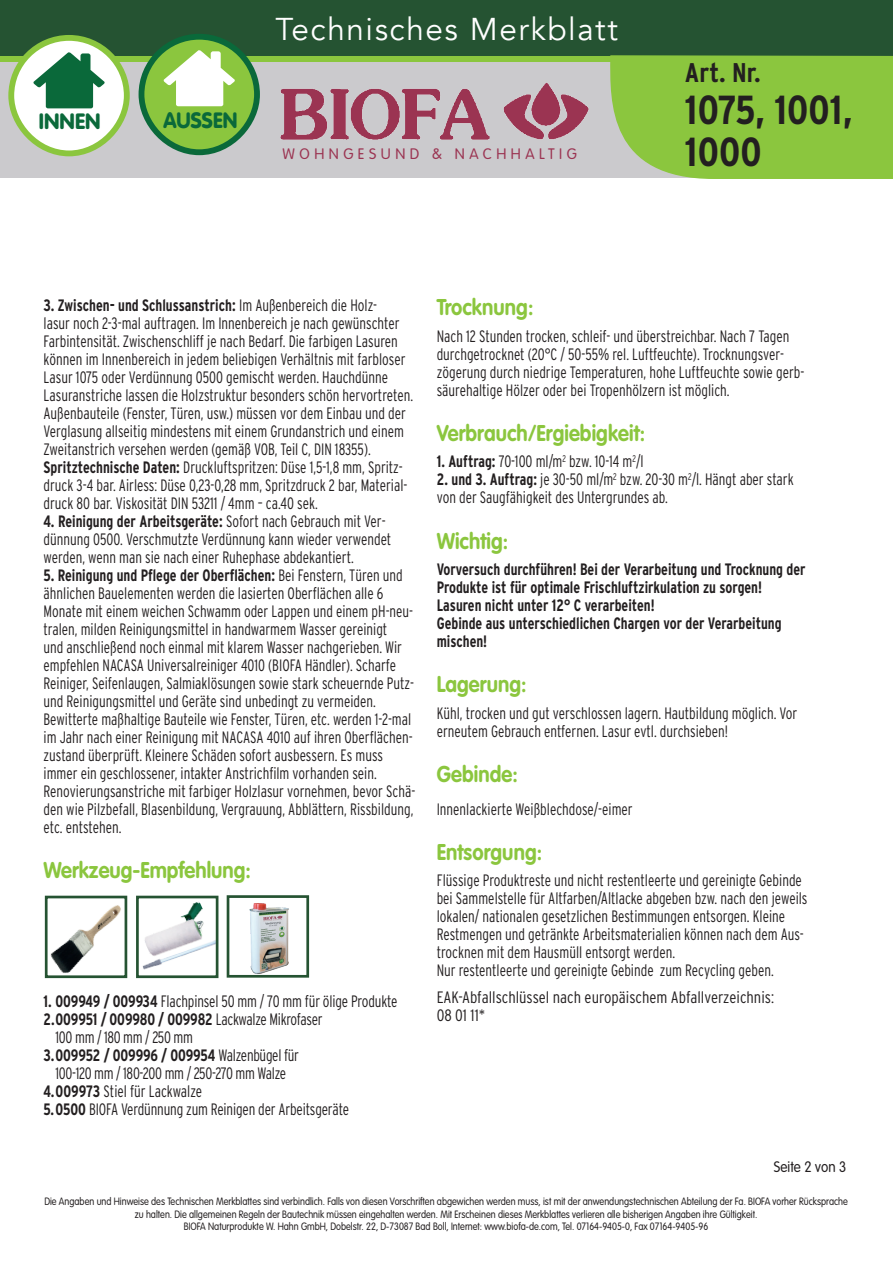
<style>
.page{position:relative;width:893px;height:1263px;background:#fff}
.page>*{position:absolute;margin:0;border:0;box-sizing:border-box;transform-origin:0 0}
.t1{font:700 condensed 40.5px/42px "Interstate";color:#231f20}
.t2{font:31.5px "Avenir";letter-spacing:.05em;color:#fff}
.t3{font:700 condensed 27px "Interstate";color:#231f20}
.t4{font:700 22.5px "VAG Rounded Std";letter-spacing:.005em;color:#8bc63e;scale:.9 1}
.t5{font:900 21.9px "VAG Rounded";color:#0a693a;scale:.95 1}
.t6{font:900 21.9px "VAG Rounded";color:#0a693a}
.t7{font:300 condensed 16.5px/18px "Interstate";color:#231f20;scale:.9 1}
.t8{font:700 condensed 16.5px/18px "Interstate";color:#231f20;scale:.9 1}
.t9{font:300 condensed 16.5px/18px "Interstate";color:#231f20}
.t10{font:300 condensed 16.5px "Interstate";letter-spacing:-.02em;color:#231f20;scale:.9 1}
.t11{font:300 15px "VAG Rounded Std";letter-spacing:.3em;color:#9b3452}
.t12{font:300 15px "VAG Rounded Std";letter-spacing:.005em;color:#231f20;scale:.9 1}
.t13{font:300 10.5px/12.6px "VAG Rounded Std";color:#231f20;text-align:center;scale:.87 1}
.s1{font-weight:700}
.s2{font-weight:300}
</style>
<div class="page">
<img style="left:142px;top:938px;width:77px;height:34px">
<img style="left:180px;top:901px;width:31px;height:45px">
<img style="left:142px;top:917px;width:64px;height:42px">
<div style="left:0;top:1px;width:893px;height:177px;background:#cbcacd"></div>
<svg style="left:0;top:55px;width:609px;height:7px;background:#7ab43c"></svg>
<div style="left:0;top:0;width:893px;height:55px;background:#255332"></div>
<div style="left:609px;top:55px;width:284px;height:124px;background:#8bc63e"></div>
<img style="left:280px;top:82px;width:309px;height:58px">
<div style="left:11px;top:38px;width:116px;height:115px;background:#fff;border-radius:50%"></div>
<div style="left:8px;top:35px;width:122px;height:121px;border:6px solid #8bc63e;border-radius:50%"></div>
<svg style="left:33px;top:52px;width:72px;height:56px"></svg>
<div style="left:141px;top:37px;width:116px;height:115px;background:#8bc63e;border-radius:50%"></div>
<div style="left:139px;top:34px;width:121px;height:121px;border:6px solid #0a693a;border-radius:50%"></div>
<svg style="left:163px;top:50px;width:72px;height:56px"></svg>
<img style="left:44px;top:901px;width:84px;height:77px">
<div style="left:45px;top:896px;width:82px;height:82px;border:3px solid #255332"></div>
<div style="left:136px;top:896px;width:82px;height:82px;border:3px solid #255332"></div>
<div style="left:227px;top:895px;width:82px;height:83px;border:3px solid #255332"></div>
<img style="left:239px;top:896px;width:57px;height:81px">
<h3 class="t6" style="left:39px;top:109px;width:63px">INNEN</h3>
<h3 class="t5" style="left:163px;top:107px;width:79px">AUSSEN</h3>
<h2 class="t2" style="left:275px;top:10px;width:344px">Technisches Merkblatt</h2>
<p class="t11" style="left:283px;top:146px;width:296px">WOHNGESUND &amp; NACHHALTIG</p>
<h3 class="t3" style="left:685px;top:56px;width:77px">Art. Nr.</h3>
<h1 class="t1" style="left:685px;top:89px;width:169px">1075, 1001,<br>1000</h1>
<p class="t7" style="left:44px;top:296px;width:412px"><span class="s1">3. Zwischen- und Schlussanstrich:</span> Im Außenbereich die Holz-<br>lasur noch 2-3-mal auftragen. Im Innenbereich je nach gewünschter Farbintensität. Zwischenschliff je nach Bedarf. Die farbigen Lasuren können im Innenbereich in jedem beliebigen Verhältnis mit farbloser Lasur 1075 oder Verdünnung 0500 gemischt werden. Hauchdünne Lasuranstriche lassen die Holzstruktur besonders schön hervortreten.<br>Außenbauteile (Fenster, Türen, usw.) müssen vor dem Einbau und der Verglasung allseitig mindestens mit einem Grundanstrich und einem Zweitanstrich versehen werden (gemäß VOB, Teil C, DIN 18355).<br><span class="s1">Spritztechnische Daten:</span> Druckluftspritzen: Düse 1,5-1,8 mm, Spritz&shy;druck 3-4 bar. Airless: Düse 0,23-0,28 mm, Spritzdruck 2 bar, Material&shy;druck 80 bar. Viskosität DIN 53211 / 4mm – ca.40 sek.</p>
<p class="t7" style="left:44px;top:512px;width:388px"><span class="s1">4. Reinigung der Arbeitsgeräte:</span> Sofort nach Gebrauch mit Ver&shy;dünnung 0500. Verschmutzte Verdünnung kann wieder verwendet werden, wenn man sie nach einer Ruhephase abdekantiert.</p>
<p class="t7" style="left:44px;top:566px;width:415px"><span class="s1">5. Reinigung und Pflege der Oberflächen:</span> Bei Fenstern, Türen und ähnlichen Bauelementen werden die lasierten Oberflächen alle 6<br>Monate mit einem weichen Schwamm oder Lappen und einem pH-neu&shy;tralen, milden Reinigungsmittel in handwarmem Wasser gereinigt<br>und anschließend noch einmal mit klarem Wasser nachgerieben. Wir empfehlen NACASA Universalreiniger 4010 (BIOFA Händler). Scharfe Reiniger, Seifenlaugen, Salmiaklösungen sowie stark scheuernde Putz&shy;und Reinigungsmittel und Geräte sind unbedingt zu vermeiden.<br>Bewitterte maßhaltige Bauteile wie Fenster, Türen, etc. werden 1-2-mal im Jahr nach einer Reinigung mit NACASA 4010 auf ihren Oberflächen&shy;zustand überprüft. Kleinere Schäden sofort ausbessern. Es muss immer ein geschlossener, intakter Anstrichfilm vorhanden sein.<br>Renovierungsanstriche mit farbiger Holzlasur vornehmen, bevor Schä&shy;den wie Pilzbefall, Blasenbildung, Vergrauung, Abblättern, Rissbildung, etc. entstehen.</p>
<h3 class="t4" style="left:44px;top:857px;width:232px">Werkzeug-Empfehlung:</h3>
<p class="t7" style="left:44px;top:992px;width:395px"><span class="s1">1. 009949 / 009934</span> Flachpinsel 50 mm / 70 mm für ölige Produkte</p>
<p class="t8" style="left:44px;top:1010px;width:312px">2.009951 / 009980 / 009982 <span class="s2">Lackwalze Mikrofaser</span></p>
<p class="t10" style="left:56px;top:1027px;width:154px">100 mm / 180 mm / 250 mm</p>
<p class="t8" style="left:44px;top:1046px;width:285px">3.009952 / 009996 / 009954 <span class="s2">Walzenbügel für</span></p>
<p class="t10" style="left:56px;top:1063px;width:258px">100-120 mm / 180-200 mm / 250-270 mm Walze</p>
<p class="t7" style="left:44px;top:1082px;width:178px"><span class="s1">4.009973</span> Stiel für Lackwalze</p>
<p class="t7" style="left:44px;top:1100px;width:341px"><span class="s1">5.0500</span> BIOFA Verdünnung zum Reinigen der Arbeitsgeräte</p>
<h3 class="t4" style="left:437px;top:294px;width:109px">Trocknung:</h3>
<p class="t7" style="left:437px;top:327px;width:410px">Nach 12 Stunden trocken, schleif- und überstreichbar. Nach 7 Tagen durchgetrocknet (20°C / 50-55% rel. Luftfeuchte). Trocknungsver&shy;zögerung durch niedrige Temperaturen, hohe Luftfeuchte sowie gerb&shy;säurehaltige Hölzer oder bei Tropenhölzern ist möglich.</p>
<h3 class="t4" style="left:437px;top:420px;width:233px">Verbrauch/Ergiebigkeit:</h3>
<p class="t7" style="left:437px;top:452px;width:231px"><span class="s1">1. Auftrag:</span> 70-100 ml/m<sup>2</sup> bzw. 10-14 m<sup>2</sup>/l</p>
<p class="t7" style="left:437px;top:470px;width:398px"><span class="s1">2. und 3. Auftrag:</span> je 30-50 ml/m<sup>2</sup> bzw. 20-30 m<sup>2</sup>/l. Hängt aber stark von der Saugfähigkeit des Untergrundes ab.</p>
<h3 class="t4" style="left:437px;top:527px;width:81px">Wichtig:</h3>
<p class="t8" style="left:437px;top:560px;width:411px">Vorversuch durchführen! Bei der Verarbeitung und Trocknung der Produkte ist für optimale Frischluftzirkulation zu sorgen!<br>Lasuren nicht unter 12° C verarbeiten!<br>Gebinde aus unterschiedlichen Chargen vor der Verarbeitung mischen!</p>
<h3 class="t4" style="left:437px;top:671px;width:101px">Lagerung:</h3>
<p class="t7" style="left:437px;top:704px;width:402px">Kühl, trocken und gut verschlossen lagern. Hautbildung möglich. Vor erneutem Gebrauch entfernen. Lasur evtl. durchsieben!</p>
<h3 class="t4" style="left:437px;top:761px;width:92px">Gebinde:</h3>
<p class="t7" style="left:437px;top:800px;width:219px">Innenlackierte Weißblechdose/-eimer</p>
<h3 class="t4" style="left:437px;top:839px;width:119px">Entsorgung:</h3>
<p class="t7" style="left:437px;top:871px;width:414px">Flüssige Produktreste und nicht restentleerte und gereinigte Gebinde bei Sammelstelle für Altfarben/Altlacke abgeben bzw. nach den jeweils lokalen/ nationalen gesetzlichen Bestimmungen entsorgen. Kleine Restmengen und getränkte Arbeitsmaterialien können nach dem Aus&shy;trocknen mit dem Hausmüll entsorgt werden.<br>Nur restentleerte und gereinigte Gebinde zum Recycling geben.</p>
<p class="t9" style="left:437px;top:988px;width:339px">EAK-Abfallschlüssel nach europäischem Abfallverzeichnis:<br>08 01 11*</p>
<p class="t12" style="left:774px;top:1159px;width:82px">Seite 2 von 3</p>
<p class="t13" style="left:44px;top:1195px;width:925px">Die Angaben und Hinweise des Technischen Merkblattes sind verbindlich. Falls von diesen Vorschriften abgewichen werden muss, ist mit der anwendungstechnischen Abteilung der Fa. BIOFA vorher Rücksprache zu halten. Die allgemeinen Regeln der Bautechnik müssen eingehalten werden. Mit Erscheinen dieses Merkblattes verlieren alle bisherigen Angaben ihre Gültigkeit.<br>BIOFA Naturprodukte W. Hahn GmbH, Dobelstr. 22, D-73087 Bad Boll, Internet: www.biofa-de.com, Tel. 07164-9405-0, Fax 07164-9405-96</p>
</div>
